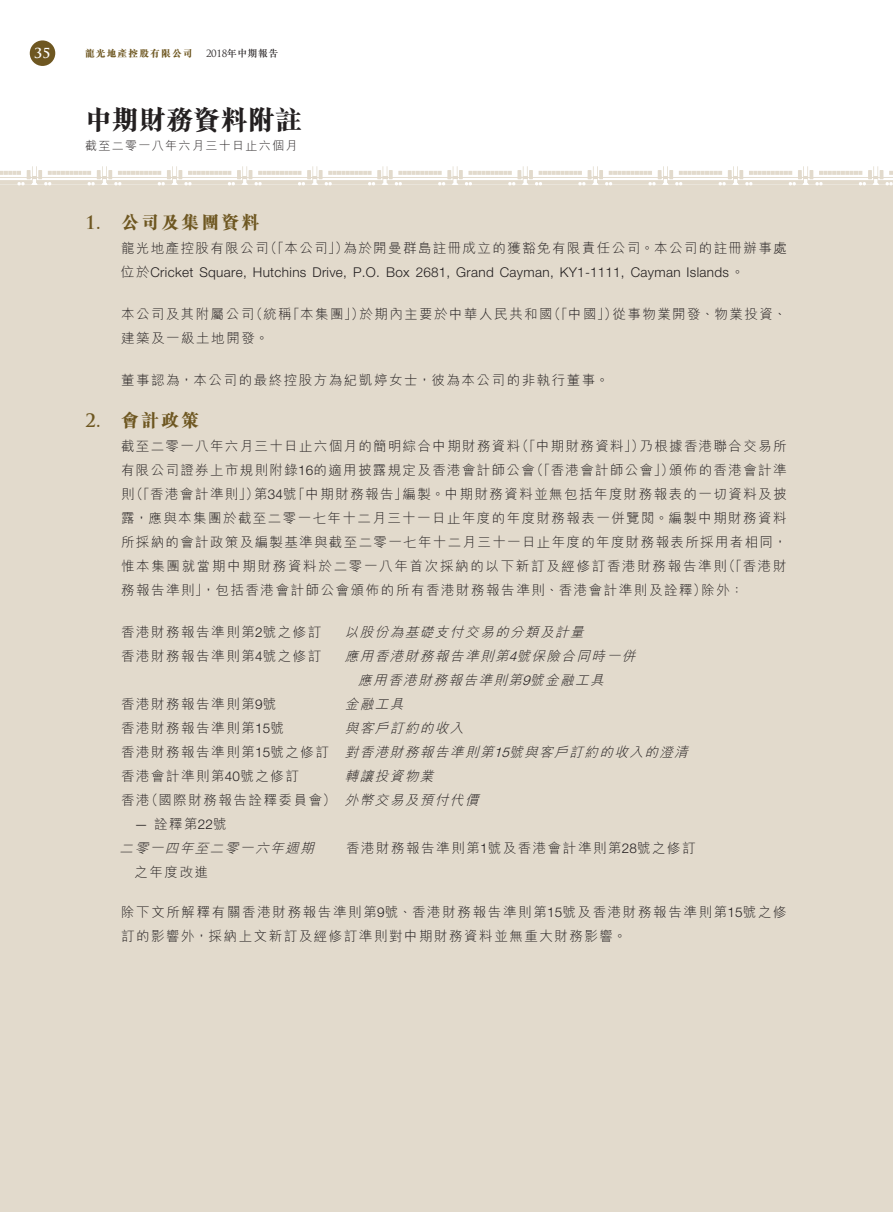
<style>
.page{position:relative;width:893px;height:1212px;background:#fff}
.page>*{position:absolute;margin:0;border:0;box-sizing:border-box;transform-origin:0 0}
.t1{font:800 27px "M Sung HK";letter-spacing:.005em;color:#231f20}
._03_H1{font:800 18px "M Sung HK";letter-spacing:.115em;color:#6e5721}
._03_H1-2{font:700 18px "Trajan Pro";color:#6e5721}
._12___P2{font:300 13.5px/24px "M Hei HK";letter-spacing:.115em;color:#231f20}
._12___P2-2{font:italic 300 13.5px/24px "M Hei HK";color:#231f20}
._12___P2-3{font:300 13.5px/24px "Helvetica Neue LT Std";letter-spacing:.025em;color:#231f20}
._15_Table_Stub{font:italic 300 13.5px "M Hei HK";color:#231f20}
._12___P2-4{font:italic 300 13.5px "Helvetica Neue LT Std";color:#231f20}
.t2{font:700 13.5px "Trajan Pro";color:#fff}
.t3{font:300 12px "M Hei HK";letter-spacing:.115em;color:#231f20}
.t4{font:800 9.75px "M Sung HK";letter-spacing:.115em;color:#6e5721}
.t5{font:500 9.75px "M Sung HK";letter-spacing:.065em;color:#231f20}
.s1{font-family:"Trajan Pro";font-weight:400}
.s2{font-family:"M Hei HK"}
.s3{font-family:"Helvetica Neue LT Std"}
.s4{font-style:normal}
</style>
<div class="page">
<div style="left:30px;top:40px;width:25px;height:26px;background:#6e5721;border-radius:50%"></div>
<div style="left:0;top:185px;width:893px;height:1027px;background:#e2dacc"></div>
<svg style="left:0;top:166px;width:893px;height:19px"></svg>
<p class="t2" style="left:34px;top:44px;width:18px">35</p>
<p class="t4" style="left:85px;top:47px;width:109px">龍光地產控股有限公司</p>
<p class="t5" style="left:206px;top:47px;width:74px"><span class="s1">2018</span>年中期報告</p>
<h1 class="t1" style="left:85px;top:102px;width:218px">中期財務資料附註</h1>
<p class="t3" style="left:85px;top:137px;width:214px">截至二零一八年六月三十日止六個月</p>
<p class="_03_H1-2" style="left:85px;top:211px;width:17px">1.</p>
<p class="_03_H1-2" style="left:85px;top:409px;width:17px">2.</p>
<p class="_03_H1" style="left:121px;top:210px;width:140px">公司及集團資料</p>
<p class="_12___P2" style="left:343px;top:235px;width:445px">為於開曼群島註冊成立的獲豁免有限責任公司。本公司的註冊辦事處</p>
<p class="_12___P2" style="left:264px;top:235px;width:86px">（「本公司」）</p>
<p class="_12___P2-3" style="left:121px;top:236px;width:625px"><span class="s2">龍光地產控股有限公司<br>位於</span>Cricket Square, Hutchins Drive P, O. . Box 2681, Grand Cayman, KY1-1111, Cayman Islands<span class="s2">。</span></p>
<p class="_12___P2" style="left:612px;top:301px;width:176px">從事物業開發、物業投資、</p>
<p class="_12___P2" style="left:249px;top:301px;width:44px">（統稱</p>
<p class="_12___P2" style="left:287px;top:301px;width:79px">「本集團」）</p>
<p class="_12___P2" style="left:548px;top:301px;width:71px">（「中國」）</p>
<p class="_12___P2" style="left:121px;top:301px;width:149px">本公司及其附屬公司建築及一級土地開發。</p>
<p class="_12___P2" style="left:121px;top:367px;width:489px">董事認為，本公司的最終控股方為紀凱婷女士，彼為本公司的非執行董事。</p>
<p class="_03_H1" style="left:121px;top:408px;width:80px">會計政策</p>
<p class="_12___P2" style="left:359px;top:301px;width:194px">於期內主要於中華人民共和國</p>
<p class="_12___P2" style="left:515px;top:433px;width:130px">（「中期財務資料」）</p>
<p class="_12___P2" style="left:121px;top:433px;width:401px">截至二零一八年六月三十日止六個月的簡明綜合中期財務資料</p>
<p class="_12___P2" style="left:639px;top:433px;width:149px">乃根據香港聯合交易所</p>
<p class="_12___P2" style="left:402px;top:457px;width:386px;text-indent:-281px">有限公司證券上市規則附錄<span class="s3">16</span>的適用披露規定及香港會計師公會<br>編製。中期財務資料並無包括年度財務報表的一切資料及披</p>
<p class="_12___P2" style="left:530px;top:457px;width:145px">（「香港會計師公會」）</p>
<p class="_12___P2" style="left:669px;top:457px;width:119px">頒佈的香港會計準</p>
<p class="_12___P2" style="left:130px;top:481px;width:131px">（「香港會計準則」）</p>
<p class="_12___P2" style="left:254px;top:481px;width:44px">第<span class="s3">34</span>號</p>
<p class="_12___P2" style="left:292px;top:481px;width:117px">「中期財務報告」</p>
<p class="_12___P2" style="left:121px;top:481px;width:15px">則</p>
<p class="_12___P2" style="left:121px;top:505px;width:667px">露，應與本集團於截至二零一七年十二月三十一日止年度的年度財務報表一併覽閱。編製中期財務資料</p>
<p class="_12___P2" style="left:121px;top:529px;width:667px">所採納的會計政策及編製基準與截至二零一七年十二月三十一日止年度的年度財務報表所採用者相同，</p>
<p class="_12___P2" style="left:722px;top:553px;width:66px">（「香港財</p>
<p class="_12___P2" style="left:701px;top:553px;width:44px;text-indent:-580px">惟本集團就當期中期財務資料於二零一八年首次採納的以下新訂及經修訂香港財務報告準則除外：</p>
<p class="_12___P2" style="left:121px;top:577px;width:587px">務報告準則，」包括香港會計師公會頒佈的所有香港財務報告準則、香港會計準則及詮釋）</p>
<p class="_15_Table_Stub" style="left:345px;top:622px;width:245px">以股份為基礎支付交易的分類及計量</p>
<p class="_12___P2" style="left:121px;top:619px;width:202px">香港財務報告準則第<span class="s3">2</span>號之修訂</p>
<p class="_12___P2" style="left:121px;top:643px;width:202px">香港財務報告準則第<span class="s3">4</span>號之修訂</p>
<p class="_12___P2-2" style="left:345px;top:643px;width:297px">應用香港財務報告準則第號保險合同時一併</p>
<p class="_12___P2-4" style="left:509px;top:648px;width:13px">4</p>
<p class="_12___P2-2" style="left:358px;top:667px;width:252px">應用香港財務報告準則第號金融工具</p>
<p class="_12___P2-4" style="left:522px;top:672px;width:13px">9</p>
<p class="_12___P2" style="left:121px;top:691px;width:157px">香港財務報告準則第號<span class="s3">9</span></p>
<p class="_12___P2-2" style="left:345px;top:691px;width:65px">金融工具</p>
<p class="_12___P2" style="left:121px;top:715px;width:164px">香港財務報告準則第<span class="s3">15</span>號</p>
<p class="_12___P2-2" style="left:345px;top:715px;width:125px">與客戶訂約的收入</p>
<p class="_12___P2" style="left:121px;top:739px;width:209px">香港財務報告準則第<span class="s3">15</span>號之修訂</p>
<p class="_12___P2-2" style="left:509px;top:739px;width:185px">號與客戶訂約的收入的澄清</p>
<p class="_12___P2-2" style="left:345px;top:739px;width:155px">對香港財務報告準則第</p>
<p class="_12___P2-4" style="left:494px;top:744px;width:21px">15</p>
<p class="_12___P2" style="left:121px;top:763px;width:179px">香港會計準則第<span class="s3">40</span>號之修訂</p>
<p class="_12___P2" style="left:145px;top:787px;width:193px">（國際財務報告詮釋委員會(</p>
<p class="_12___P2" style="left:121px;top:787px;width:30px">香港</p>
<p class="_12___P2" style="left:135px;top:811px;width:94px"><span class="s3">—</span> 詮釋第<span class="s3">22</span>號</p>
<p class="_12___P2-2" style="left:345px;top:763px;width:95px">轉讓投資物業</p>
<p class="_12___P2-2" style="left:345px;top:787px;width:140px">外幣交易及預付代價</p>
<p class="_12___P2-2" style="left:135px;top:835px;width:185px;text-indent:-15px">二零一四年至二零一六年週期<span class="s4">之年度改進</span></p>
<p class="_12___P2" style="left:346px;top:835px;width:351px">香港財務報告準則第<span class="s3">1</span>號及香港會計準則第<span class="s3">28</span>號之修訂</p>
<p class="_12___P2" style="left:121px;top:899px;width:667px">除下文所解釋有關香港財務報告準則第號<span class="s3">9</span> 、香港財務報告準則第<span class="s3">15</span>號及香港財務報告準則第<span class="s3">15</span>號之修訂的影響外，採納上文新訂及經修訂準則對中期財務資料並無重大財務影響。</p>
</div>
